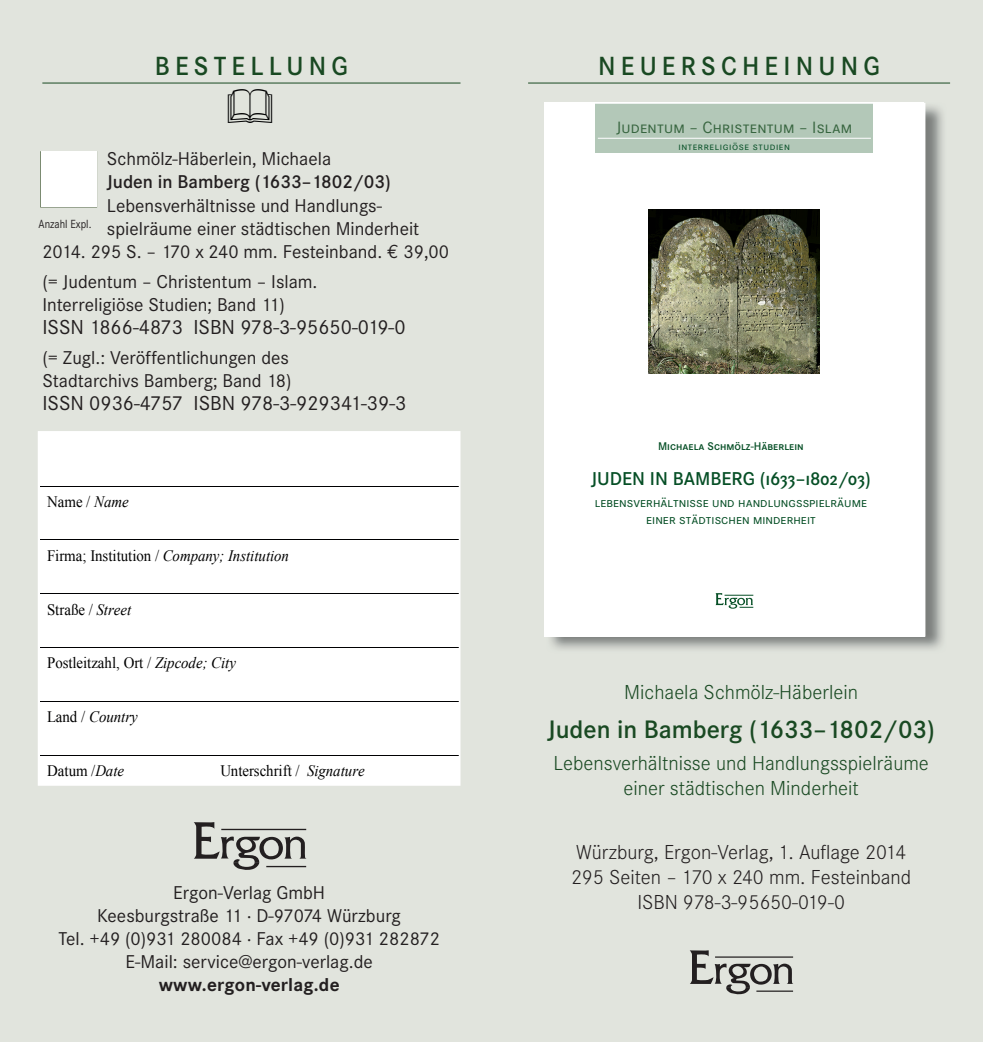
<style>
.page{position:relative;width:983px;height:1042px;background:#fff}
.page>*{position:absolute;margin:0;border:0;box-sizing:border-box;transform-origin:0 0}
.t1{font:600 27.3px "Corporate S";letter-spacing:.2em;color:#194922;scale:.96 1}
.t2{font:600 26.25px "Corporate S";color:#194922}
.t3{font:300 21px/25.2px "Corporate S";color:#194922;text-align:center}
.t4{font:300 21px/25.2px "Corporate S";color:#231f20;text-align:center}
.t5{font:21px "Corporate S";color:#231f20}
.t6{font:19.25px/23.1px "Corporate S";color:#231f20}
.t7{font:600 19.25px "Corporate SSC";color:#064f26}
.t8{font:600 19.25px "Corporate S";color:#231f20}
.t9{font:700 19.25px "Corporate S";letter-spacing:.01em;color:#231f20}
.t10{font:16.97px "Corporate SSC";letter-spacing:.01em;color:#37653f}
.t11{font:15.92px "Times New Roman";letter-spacing:-.005em;color:#000001;scale:.93 1}
.t12{font:italic 15.92px "Times New Roman";letter-spacing:-.005em;color:#000001;scale:.93 1}
.t13{font:14px/16.6px "Corporate SSC";color:#064f26;text-align:center}
.t14{font:12.25px "Corporate S";color:#231f20;scale:.89 1}
.t15{font:600 11.55px "Corporate SSC";color:#064f26}
.t16{font:10.85px "Corporate SSC";letter-spacing:.05em;color:#064f26}
.s1{font-family:"Euro Mono"}
.s2{font-style:italic}
.s3{font-style:normal}
</style>
<div class="page">
<div style="left:0;top:0;width:982px;height:1042px;background:#e1e4dd"></div>
<svg style="left:690px;top:950px;width:103px;height:44px"></svg>
<svg style="left:194px;top:822px;width:112px;height:48px"></svg>
<div style="left:39px;top:432px;width:420px;height:353px;background:#fff"></div>
<hr style="left:40px;top:485px;width:419px;height:1px;background:#000001">
<hr style="left:40px;top:539px;width:419px;height:1px;background:#000001">
<hr style="left:40px;top:593px;width:419px;height:1px;background:#000001">
<hr style="left:40px;top:647px;width:419px;height:1px;background:#000001">
<hr style="left:40px;top:701px;width:419px;height:1px;background:#000001">
<hr style="left:40px;top:755px;width:419px;height:1px;background:#000001">
<div style="left:38px;top:431px;width:422px;height:355px;border:2px solid #fff"></div>
<hr style="left:528px;top:83px;width:421px;height:1px;background:#194922">
<img style="left:546px;top:102px;width:397px;height:548px">
<div style="left:546px;top:105px;width:372px;height:528px;background:#fff"></div>
<div style="left:595px;top:103px;width:277px;height:50px;background:#b3c8b8"></div>
<hr style="left:597px;top:138px;width:273px;height:1px;background:#fff">
<svg style="left:715px;top:593px;width:38px;height:16px"></svg>
<img style="left:648px;top:209px;width:171px;height:165px">
<hr style="left:42px;top:83px;width:418px;height:1px;background:#194922">
<h1 class="t1" style="left:155px;top:56px;width:203px">BESTELLUNG</h1>
<p class="t14" style="left:38px;top:219px;width:70px"><sup>■</sup>Anzahl Expl.</p>
<p class="t6" style="left:107px;top:149px;width:226px">Schmölz-Häberlein, Michaela</p>
<p class="t8" style="left:107px;top:175px;width:285px">Juden in Bamberg (1633–1802/03)</p>
<p class="t6" style="left:107px;top:195px;width:276px">Lebensverhältnisse und Handlungs-</p>
<p class="t6" style="left:107px;top:218px;width:314px">spielräume einer städtischen Minderheit</p>
<p class="t6" style="left:42px;top:241px;width:408px">2014. 295 S. – 170 x 240 mm. Festeinband. <span class="s1">€</span> 39,00</p>
<p class="t6" style="left:42px;top:272px;width:276px">(= Judentum – Christentum – Islam.<br>Interreligiöse Studien; Band 11)</p>
<p class="t5" style="left:42px;top:319px;width:364px">ISSN 1866-4873 ISBN 978-3-95650-019-0</p>
<p class="t6" style="left:42px;top:348px;width:250px">(= Zugl.: Veröffentlichungen des<br>Stadtarchivs Bamberg; Band 18)</p>
<p class="t5" style="left:42px;top:395px;width:365px">ISSN 0936-4757 ISBN 978-3-929341-39-3</p>
<p class="t11" style="left:47px;top:492px;width:89px">Name / <span class="s2">Name</span></p>
<p class="t12" style="left:47px;top:546px;width:261px"><span class="s3">Firma; Institution /</span> Company; Institution</p>
<p class="t11" style="left:47px;top:600px;width:92px">Straße / <span class="s2">Street</span></p>
<p class="t11" style="left:47px;top:654px;width:204px">Postleitzahl, Ort / <span class="s2">Zipcode; City</span></p>
<p class="t12" style="left:47px;top:708px;width:99px"><span class="s3">Land /</span> Country</p>
<p class="t11" style="left:47px;top:762px;width:84px">Datum /<span class="s2">Date</span></p>
<p class="t11" style="left:220px;top:762px;width:156px">Unterschrift / <span class="s2">Signature</span></p>
<p class="t6" style="left:58px;top:882px;width:383px;text-align:center">Ergon-Verlag GmbH<br>Keesburgstraße 11 · D-97074 Würzburg<br>Tel. +49 (0)931 280084 · Fax +49 (0)931 282872<br>E-Mail: service@ergon-verlag.de</p>
<p class="t9" style="left:159px;top:978px;width:182px">www.ergon-verlag.de</p>
<h1 class="t1" style="left:598px;top:56px;width:295px">NEUERSCHEINUNG</h1>
<p class="t10" style="left:616px;top:117px;width:237px">Judentum – Christentum – Islam</p>
<p class="t16" style="left:678px;top:140px;width:113px">interreligiöse studien</p>
<p class="t15" style="left:658px;top:439px;width:147px">Michaela Schmölz-Häberlein</p>
<p class="t7" style="left:591px;top:467px;width:281px">JUDEN IN BAMBERG (1633–1802/03)</p>
<p class="t13" style="left:594px;top:494px;width:274px">lebensverhältnisse und handlungsspielräume einer städtischen minderheit</p>
<p class="t3" style="left:624px;top:681px;width:235px">Michaela Schmölz-Häberlein</p>
<h2 class="t2" style="left:547px;top:719px;width:388px">Juden in Bamberg (1633–1802/03)</h2>
<p class="t3" style="left:553px;top:752px;width:377px">Lebensverhältnisse und Handlungsspielräume einer städtischen Minderheit</p>
<p class="t4" style="left:571px;top:841px;width:341px">Würzburg, Ergon-Verlag, 1. Auflage 2014<br>295 Seiten – 170 x 240 mm. Festeinband<br>ISBN 978-3-95650-019-0</p>
</div>
